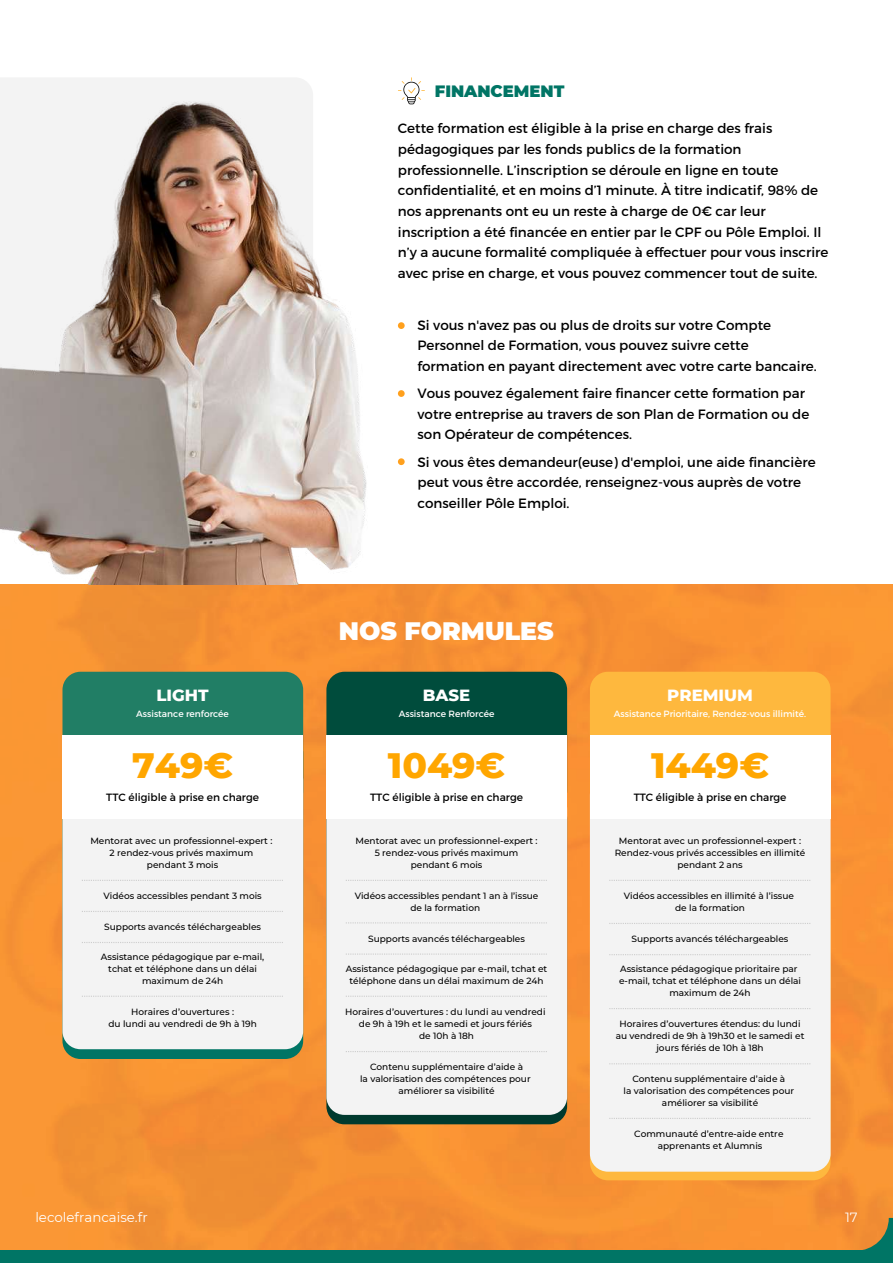
<style>
.page{position:relative;width:893px;height:1264px;background:#fff}
.page>*{position:absolute;margin:0;border:0;box-sizing:border-box;transform-origin:0 0}
.t1{font:800 36px "Montserrat";color:#ffa600}
.t2{font:900 25.2px "Montserrat";color:#fff}
.t3{font:800 16.5px "Montserrat";color:#fff}
.t4{font:900 16.35px "Montserrat";color:#007565}
.t5{font:13.5px/20.7px "Montserrat";color:#000}
.t6{font:13.35px "Montserrat";color:#fff}
.t7{font:10.5px "Montserrat";color:#000}
.t8{font:500 9px/12px "Montserrat";color:#000;text-align:center}
.t9{font:9px "Montserrat";color:#fff}
</style>
<div class="page">
<img style="left:0;top:584px;width:892px;height:666px">
<div style="left:62px;top:735px;width:241px;height:323px;background:#007565;border-radius:18px"></div>
<div style="left:62px;top:671px;width:241px;height:138px;background:#217e65;border-radius:18px"></div>
<div style="left:62px;top:762px;width:241px;height:287px;background:#f3f3f3;border-radius:18px"></div>
<div style="left:62px;top:735px;width:241px;height:83px;background:#fff"></div>
<svg style="left:82px;top:911px;width:201px;height:1px"></svg>
<svg style="left:82px;top:995px;width:201px;height:1px"></svg>
<svg style="left:82px;top:942px;width:201px;height:1px"></svg>
<div style="left:326px;top:800px;width:241px;height:324px;background:#003a2e;border-radius:18px"></div>
<div style="left:326px;top:671px;width:241px;height:138px;background:#004c3c;border-radius:18px"></div>
<div style="left:326px;top:791px;width:241px;height:323px;background:#f3f3f3;border-radius:18px"></div>
<div style="left:326px;top:735px;width:241px;height:83px;background:#fff"></div>
<svg style="left:346px;top:953px;width:201px;height:1px"></svg>
<svg style="left:346px;top:995px;width:201px;height:1px"></svg>
<svg style="left:346px;top:1051px;width:201px;height:1px"></svg>
<svg style="left:346px;top:922px;width:201px;height:1px"></svg>
<div style="left:590px;top:856px;width:240px;height:324px;background:#feb83e;border-radius:18px"></div>
<div style="left:590px;top:671px;width:240px;height:138px;background:#feb83e;border-radius:18px"></div>
<div style="left:590px;top:777px;width:240px;height:394px;background:#f3f3f3;border-radius:18px"></div>
<div style="left:590px;top:735px;width:240px;height:83px;background:#fff"></div>
<svg style="left:609px;top:954px;width:201px;height:1px"></svg>
<svg style="left:609px;top:923px;width:201px;height:1px"></svg>
<svg style="left:609px;top:1008px;width:201px;height:1px"></svg>
<svg style="left:609px;top:1063px;width:201px;height:1px"></svg>
<div style="left:0;top:78px;width:313px;height:23px;background:#f3f3f3"></div>
<img style="left:0;top:101px;width:367px;height:484px">
<svg style="left:398px;top:77px;width:27px;height:27px"></svg>
<div style="left:398px;top:322px;width:6px;height:7px;background:#ffa01d;border-radius:50%"></div>
<div style="left:398px;top:458px;width:6px;height:7px;background:#ffa01d;border-radius:50%"></div>
<div style="left:398px;top:390px;width:6px;height:7px;background:#ffa01d;border-radius:50%"></div>
<svg style="left:835px;top:1217px;width:57px;height:33px;background:#ca893b"></svg>
<div style="left:0;top:1250px;width:892px;height:12px;background:#007565"></div>
<h3 class="t4" style="left:435px;top:82px;width:131px">FINANCEMENT</h3>
<p class="t5" style="left:398px;top:117px;width:432px">Cette formation est éligible à la prise en charge des frais pédagogiques par les fonds publics de la formation professionnelle. L’inscription se déroule en ligne en toute confidentialité, et en moins d’1 minute. À titre indicatif, 98% de nos apprenants ont eu un reste à charge de 0€ car leur inscription a été financée en entier par le CPF ou Pôle Emploi. Il n’y a aucune formalité compliquée à effectuer pour vous inscrire avec prise en charge, et vous pouvez commencer tout de suite.</p>
<h3 class="t5" style="left:417px;top:314px;width:401px">Si vous n'avez pas ou plus de droits sur votre Compte<br>Personnel de Formation, vous pouvez suivre cette formation en payant directement avec votre carte bancaire.</h3>
<h3 class="t5" style="left:417px;top:382px;width:393px">Vous pouvez également faire financer cette formation par votre entreprise au travers de son Plan de Formation ou de son Opérateur de compétences.</h3>
<h3 class="t5" style="left:417px;top:451px;width:399px">Si vous êtes demandeur(euse) d'emploi, une aide financière peut vous être accordée, renseignez-vous auprès de votre conseiller Pôle Emploi.</h3>
<h2 class="t2" style="left:339px;top:615px;width:216px">NOS FORMULES</h2>
<h3 class="t3" style="left:156px;top:685px;width:54px">LIGHT</h3>
<h3 class="t3" style="left:423px;top:684px;width:49px">BASE</h3>
<h3 class="t3" style="left:667px;top:685px;width:87px">PREMIUM</h3>
<p class="t9" style="left:136px;top:708px;width:94px">Assistance renforcée</p>
<p class="t9" style="left:399px;top:708px;width:97px">Assistance Renforcée</p>
<p class="t9" style="left:614px;top:708px;width:194px">Assistance Prioritaire, Rendez-vous illimité.</p>
<h1 class="t1" style="left:132px;top:743px;width:103px">749€</h1>
<p class="t7" style="left:106px;top:790px;width:154px">TTC éligible à prise en charge</p>
<p class="t8" style="left:90px;top:834px;width:184px">Mentorat avec un professionnel-expert :<br>2 rendez-vous privés maximum pendant 3 mois</p>
<p class="t8" style="left:103px;top:889px;width:160px">Vidéos accessibles pendant 3 mois</p>
<p class="t8" style="left:104px;top:920px;width:158px">Supports avancés téléchargeables</p>
<p class="t8" style="left:101px;top:951px;width:165px">Assistance pédagogique par e-mail, tchat et téléphone dans un délai maximum de 24h</p>
<p class="t8" style="left:108px;top:1005px;width:150px">Horaires d’ouvertures :<br>du lundi au vendredi de 9h à 19h</p>
<h1 class="t1" style="left:388px;top:743px;width:119px">1049€</h1>
<p class="t7" style="left:370px;top:790px;width:154px">TTC éligible à prise en charge</p>
<p class="t8" style="left:355px;top:834px;width:184px">Mentorat avec un professionnel-expert :<br>5 rendez-vous privés maximum pendant 6 mois</p>
<p class="t8" style="left:355px;top:889px;width:185px">Vidéos accessibles pendant 1 an à l’issue de la formation</p>
<p class="t8" style="left:368px;top:932px;width:158px">Supports avancés téléchargeables</p>
<p class="t8" style="left:346px;top:963px;width:203px">Assistance pédagogique par e-mail, tchat et téléphone dans un délai maximum de 24h</p>
<p class="t8" style="left:345px;top:1005px;width:202px">Horaires d’ouvertures : du lundi au vendredi de 9h à 19h et le samedi et jours fériés<br>de 10h à 18h</p>
<p class="t8" style="left:360px;top:1060px;width:172px">Contenu supplémentaire d’aide à<br>la valorisation des compétences pour améliorer sa visibilité</p>
<h1 class="t1" style="left:651px;top:743px;width:120px">1449€</h1>
<p class="t7" style="left:633px;top:790px;width:154px">TTC éligible à prise en charge</p>
<p class="t8" style="left:614px;top:834px;width:192px">Mentorat avec un professionnel-expert :<br>Rendez-vous privés accessibles en illimité pendant 2 ans</p>
<p class="t8" style="left:623px;top:889px;width:172px">Vidéos accessibles en illimité à l’issue de la formation</p>
<p class="t8" style="left:631px;top:932px;width:158px">Supports avancés téléchargeables</p>
<p class="t8" style="left:619px;top:963px;width:183px">Assistance pédagogique prioritaire par e-mail, tchat et téléphone dans un délai maximum de 24h</p>
<p class="t8" style="left:615px;top:1017px;width:190px">Horaires d’ouvertures étendus: du lundi au vendredi de 9h à 19h30 et le samedi et jours fériés de 10h à 18h</p>
<p class="t8" style="left:623px;top:1072px;width:172px">Contenu supplémentaire d’aide à<br>la valorisation des compétences pour améliorer sa visibilité</p>
<p class="t8" style="left:634px;top:1127px;width:151px">Communauté d’entre-aide entre apprenants et Alumnis</p>
<h3 class="t6" style="left:35px;top:1209px;width:114px">lecolefrancaise.fr</h3>
<h3 class="t6" style="left:844px;top:1209px;width:14px">17</h3>
</div>
